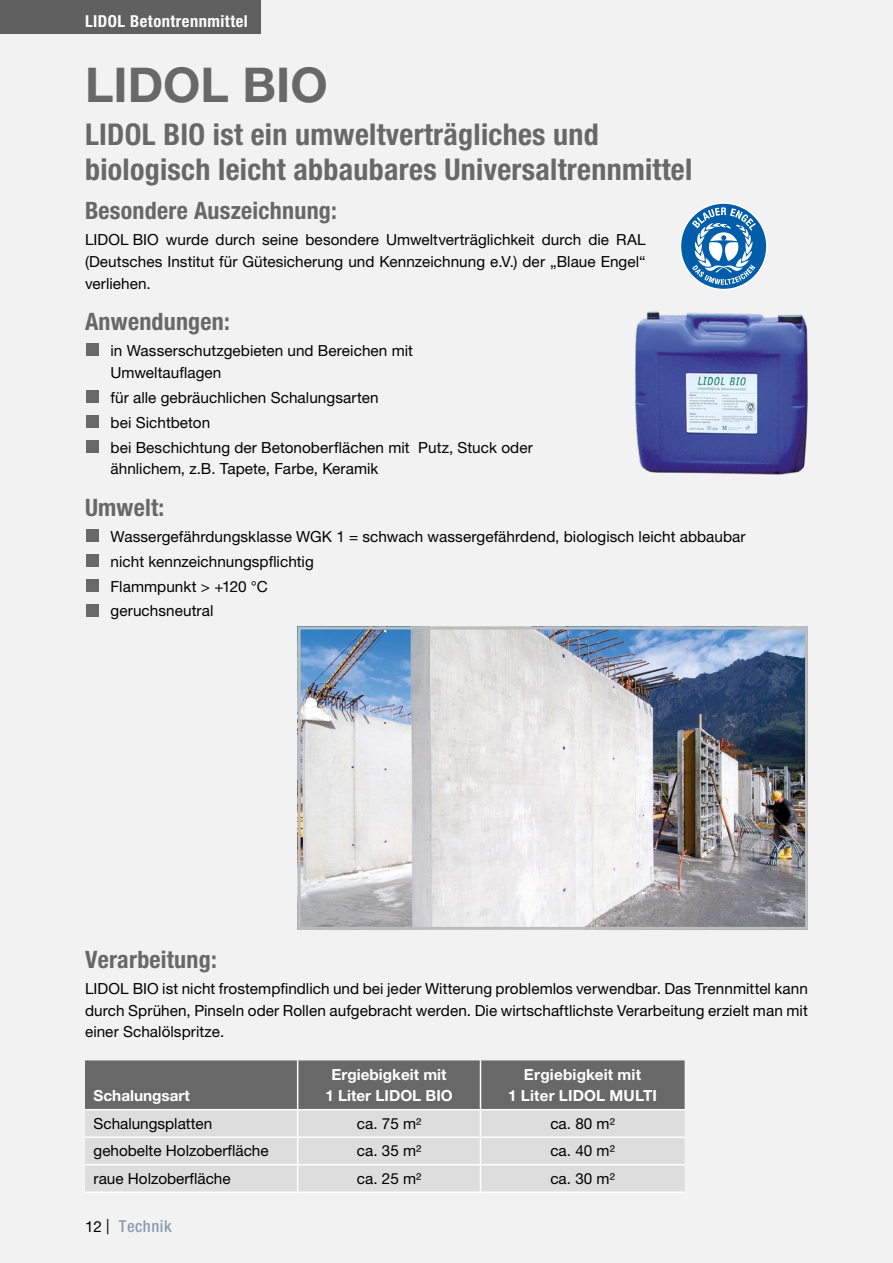
<style>
.page{position:relative;width:893px;height:1263px;background:#f2f2f2}
.page>*{position:absolute;margin:0;border:0;box-sizing:border-box;transform-origin:0 0}
.t1{font:700 48px "Helvetica Neue LT Pro";color:#686868}
.t2{font:700 condensed 30px/34.5px "Helvetica Neue LT Pro";letter-spacing:.01em;color:#686868}
.t3{font:700 condensed 24px "Helvetica Neue LT Pro";letter-spacing:.01em;color:#686868}
.t4{font:700 condensed 16.5px "Helvetica Neue LT Pro";letter-spacing:.03em;color:#fff}
.t5{font:500 condensed 16.5px "Helvetica Neue LT Pro";letter-spacing:.03em;color:#8a9db0}
.t6{font:15.3px/21.8px "Helvetica Neue LT Pro";letter-spacing:.005em;color:#000}
.t7{font:700 15.3px/21.8px "Helvetica Neue LT Pro";color:#fff;text-align:center}
.s1{font-weight:400;font-stretch:normal;font-size:15.3px;color:#000}
</style>
<div class="page">
<div style="left:87px;top:343px;width:12px;height:13px;background:#686868"></div>
<div style="left:87px;top:390px;width:12px;height:13px;background:#686868"></div>
<div style="left:87px;top:415px;width:12px;height:13px;background:#686868"></div>
<div style="left:87px;top:440px;width:12px;height:13px;background:#686868"></div>
<div style="left:87px;top:529px;width:12px;height:13px;background:#686868"></div>
<div style="left:87px;top:554px;width:12px;height:13px;background:#686868"></div>
<div style="left:87px;top:579px;width:12px;height:12px;background:#686868"></div>
<div style="left:87px;top:604px;width:12px;height:12px;background:#686868"></div>
<img style="left:635px;top:311px;width:173px;height:164px">
<div style="left:0;top:0;width:260px;height:34px;background:#606061"></div>
<svg style="left:681px;top:204px;width:85px;height:85px"></svg>
<hr style="left:85px;top:1191px;width:213px;height:2px;background:#fff">
<hr style="left:298px;top:1191px;width:182px;height:2px;background:#fff">
<hr style="left:480px;top:1191px;width:205px;height:2px;background:#fff">
<svg style="left:85px;top:1060px;width:600px;height:131px;background:#b3b3b3"></svg>
<img style="left:302px;top:631px;width:502px;height:295px">
<div style="left:298px;top:627px;width:510px;height:303px;border:3px solid #bcbcbc"></div>
<p class="t4" style="left:85px;top:11px;width:164px">LIDOL Betontrennmittel</p>
<h1 class="t1" style="left:85px;top:56px;width:244px">LIDOL BIO</h1>
<h2 class="t2" style="left:85px;top:117px;width:609px">LIDOL BIO ist ein umweltverträgliches und biologisch leicht abbaubares Universaltrennmittel</h2>
<h3 class="t3" style="left:85px;top:196px;width:253px">Besondere Auszeichnung:</h3>
<p class="t6" style="left:85px;top:229px;width:562px;text-align:justify">LIDOL BIO wurde durch seine besondere Umweltverträglichkeit durch die RAL (Deutsches Institut für Gütesicherung und Kennzeichnung e.V.) der „Blaue Engel“ verliehen.</p>
<h3 class="t3" style="left:85px;top:307px;width:146px">Anwendungen:</h3>
<p class="t6" style="left:111px;top:339px;width:304px">in Wasserschutzgebieten und Bereichen mit<br>Umweltauflagen</p>
<p class="t6" style="left:111px;top:385px;width:424px;line-height:24.9px">für alle gebräuchlichen Schalungsarten<br>bei Sichtbeton<br>bei Beschichtung der Betonoberflächen mit Putz, Stuck oder</p>
<p class="t6" style="left:111px;top:458px;width:269px">ähnlichem, z.B. Tapete, Farbe, Keramik</p>
<h3 class="t3" style="left:85px;top:493px;width:81px">Umwelt:</h3>
<p class="t6" style="left:111px;top:523px;width:637px;line-height:24.9px">Wassergefährdungsklasse WGK 1 = schwach wassergefährdend, biologisch leicht abbaubar nicht kennzeichnungspflichtig<br>Flammpunkt &gt; +120 °C<br>geruchsneutral</p>
<h3 class="t3" style="left:85px;top:945px;width:133px">Verarbeitung:</h3>
<p class="t6" style="left:85px;top:977px;width:724px;text-align:justify">LIDOL BIO ist nicht frostempfindlich und bei jeder Witterung problemlos verwendbar. Das Trennmittel kann durch Sprühen, Pinseln oder Rollen aufgebracht werden. Die wirtschaftlichste Verarbeitung erzielt man mit einer Schalölspritze.</p>
<p class="t7" style="left:94px;top:1085px;width:98px">Schalungsart</p>
<p class="t7" style="left:325px;top:1063px;width:129px">Ergiebigkeit mit<br>1 Liter LIDOL BIO</p>
<p class="t7" style="left:508px;top:1063px;width:150px">Ergiebigkeit mit<br>1 Liter LIDOL MULTI</p>
<p class="t6" style="left:94px;top:1112px;width:120px">Schalungsplatten</p>
<p class="t6" style="left:357px;top:1112px;width:66px">ca. 75 m²</p>
<p class="t6" style="left:550px;top:1112px;width:66px">ca. 80 m²</p>
<p class="t6" style="left:94px;top:1140px;width:177px">gehobelte Holzoberfläche</p>
<p class="t6" style="left:357px;top:1140px;width:66px">ca. 35 m²</p>
<p class="t6" style="left:550px;top:1140px;width:66px">ca. 40 m²</p>
<p class="t6" style="left:94px;top:1167px;width:139px">raue Holzoberfläche</p>
<p class="t6" style="left:357px;top:1167px;width:66px">ca. 25 m²</p>
<p class="t6" style="left:550px;top:1167px;width:66px">ca. 30 m²</p>
<p class="t5" style="left:85px;top:1216px;width:88px"><span class="s1">12 |</span> Technik</p>
</div>
